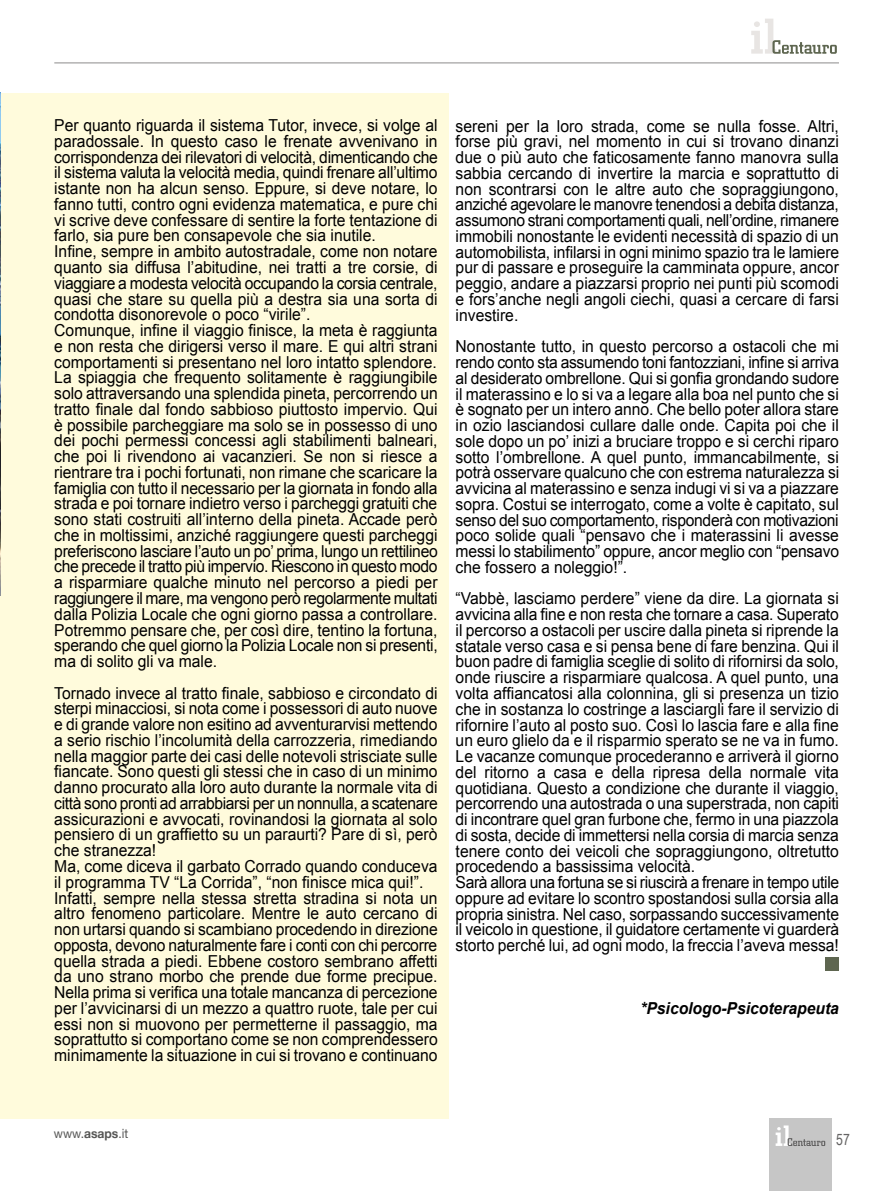
<style>
.page{position:relative;width:893px;height:1191px;background:#fff}
.page>*{position:absolute;margin:0;border:0;box-sizing:border-box;transform-origin:0 0}
.t1{font:16.5px/15.8px "Arial";color:#000;scale:.95 1}
.t2{font:italic 700 16.5px "Arial";color:#000;scale:.95 1}
.t3{font:15.75px "Arial Narrow";color:#646363;scale:.95 1}
.t4{font:12.75px "Helvetica Neue";color:#575756;scale:.95 1}
.s1{font-weight:700}
</style>
<div class="page">
<hr style="left:54px;top:62px;width:785px;height:2px;background:#b3b2b2">
<div style="left:0;top:93px;width:449px;height:1025px;background:#fffbdc"></div>
<img style="left:0;top:93px;width:1px;height:502px">
<div style="left:770px;top:1118px;width:62px;height:73px;background:#c6c6c6"></div>
<svg style="left:776px;top:1125px;width:49px;height:21px"></svg>
<svg style="left:751px;top:19px;width:86px;height:35px"></svg>
<div style="left:826px;top:957px;width:13px;height:13px;background:#5e6650"></div>
<p class="t1" style="left:54px;top:118px;width:405px">Per quanto riguarda il sistema Tutor, invece, si volge al paradossale. In questo caso le frenate avvenivano in corrispondenza dei rilevatori di velocità, dimenticando che il sistema valuta la velocità media, quindi frenare all’ultimo istante non ha alcun senso. Eppure, si deve notare, lo fanno tutti, contro ogni evidenza matematica, e pure chi vi scrive deve confessare di sentire la forte tentazione di farlo, sia pure ben consapevole che sia inutile.<br>Infine, sempre in ambito autostradale, come non notare quanto sia diffusa l’abitudine, nei tratti a tre corsie, di viaggiare a modesta velocità occupando la corsia centrale, quasi che stare su quella più a destra sia una sorta di condotta disonorevole o poco “virile”.<br>Comunque, infine il viaggio finisce, la meta è raggiunta e non resta che dirigersi verso il mare. E qui altri strani comportamenti si presentano nel loro intatto splendore.<br>La spiaggia che frequento solitamente è raggiungibile solo attraversando una splendida pineta, percorrendo un tratto finale dal fondo sabbioso piuttosto impervio. Qui è possibile parcheggiare ma solo se in possesso di uno dei pochi permessi concessi agli stabilimenti balneari, che poi li rivendono ai vacanzieri. Se non si riesce a rientrare tra i pochi fortunati, non rimane che scaricare la famiglia con tutto il necessario per la giornata in fondo alla strada e poi tornare indietro verso i parcheggi gratuiti che sono stati costruiti all’interno della pineta. Accade però che in moltissimi, anziché raggiungere questi parcheggi preferiscono lasciare l’auto un po’ prima, lungo un rettilineo che precede il tratto più impervio. Riescono in questo modo a risparmiare qualche minuto nel percorso a piedi per raggiungere il mare, ma vengono però regolarmente multati dalla Polizia Locale che ogni giorno passa a controllare.<br>Potremmo pensare che, per così dire, tentino la fortuna, sperando che quel giorno la Polizia Locale non si presenti, ma di solito gli va male.</p>
<p class="t1" style="left:54px;top:685px;width:405px">Tornado invece al tratto finale, sabbioso e circondato di sterpi minacciosi, si nota come i possessori di auto nuove e di grande valore non esitino ad avventurarvisi mettendo a serio rischio l’incolumità della carrozzeria, rimediando nella maggior parte dei casi delle notevoli strisciate sulle fiancate. Sono questi gli stessi che in caso di un minimo danno procurato alla loro auto durante la normale vita di città sono pronti ad arrabbiarsi per un nonnulla, a scatenare assicurazioni e avvocati, rovinandosi la giornata al solo pensiero di un graffietto su un paraurti? Pare di sì, però che stranezza!<br>Ma, come diceva il garbato Corrado quando conduceva il programma TV “La Corrida”, “non finisce mica qui!”.<br>Infatti, sempre nella stessa stretta stradina si nota un altro fenomeno particolare. Mentre le auto cercano di non urtarsi quando si scambiano procedendo in direzione opposta, devono naturalmente fare i conti con chi percorre quella strada a piedi. Ebbene costoro sembrano affetti da uno strano morbo che prende due forme precipue.<br>Nella prima si verifica una totale mancanza di percezione per l’avvicinarsi di un mezzo a quattro ruote, tale per cui essi non si muovono per permetterne il passaggio, ma soprattutto si comportano come se non comprendessero minimamente la situazione in cui si trovano e continuano</p>
<p class="t1" style="left:456px;top:118px;width:405px;text-align:justify">sereni per la loro strada, come se nulla fosse. Altri, forse più gravi, nel momento in cui si trovano dinanzi due o più auto che faticosamente fanno manovra sulla sabbia cercando di invertire la marcia e soprattutto di non scontrarsi con le altre auto che sopraggiungono, anziché agevolare le manovre tenendosi a debita distanza, assumono strani comportamenti quali, nell’ordine, rimanere immobili nonostante le evidenti necessità di spazio di un automobilista, infilarsi in ogni minimo spazio tra le lamiere pur di passare e proseguire la camminata oppure, ancor peggio, andare a piazzarsi proprio nei punti più scomodi e fors’anche negli angoli ciechi, quasi a cercare di farsi investire.</p>
<p class="t1" style="left:456px;top:339px;width:405px;text-align:justify">Nonostante tutto, in questo percorso a ostacoli che mi rendo conto sta assumendo toni fantozziani, infine si arriva al desiderato ombrellone. Qui si gonfia grondando sudore il materassino e lo si va a legare alla boa nel punto che si è sognato per un intero anno. Che bello poter allora stare in ozio lasciandosi cullare dalle onde. Capita poi che il sole dopo un po’ inizi a bruciare troppo e si cerchi riparo sotto l’ombrellone. A quel punto, immancabilmente, si potrà osservare qualcuno che con estrema naturalezza si avvicina al materassino e senza indugi vi si va a piazzare sopra. Costui se interrogato, come a volte è capitato, sul senso del suo comportamento, risponderà con motivazioni poco solide quali “pensavo che i materassini li avesse messi lo stabilimento” oppure, ancor meglio con “pensavo che fossero a noleggio!”.</p>
<p class="t1" style="left:456px;top:591px;width:405px">“Vabbè, lasciamo perdere” viene da dire. La giornata si avvicina alla fine e non resta che tornare a casa. Superato il percorso a ostacoli per uscire dalla pineta si riprende la statale verso casa e si pensa bene di fare benzina. Qui il buon padre di famiglia sceglie di solito di rifornirsi da solo, onde riuscire a risparmiare qualcosa. A quel punto, una volta affiancatosi alla colonnina, gli si presenza un tizio che in sostanza lo costringe a lasciargli fare il servizio di rifornire l’auto al posto suo. Così lo lascia fare e alla fine un euro glielo da e il risparmio sperato se ne va in fumo.<br>Le vacanze comunque procederanno e arriverà il giorno del ritorno a casa e della ripresa della normale vita quotidiana. Questo a condizione che durante il viaggio, percorrendo una autostrada o una superstrada, non capiti di incontrare quel gran furbone che, fermo in una piazzola di sosta, decide di immettersi nella corsia di marcia senza tenere conto dei veicoli che sopraggiungono, oltretutto procedendo a bassissima velocità.<br>Sarà allora una fortuna se si riuscirà a frenare in tempo utile oppure ad evitare lo scontro spostandosi sulla corsia alla propria sinistra. Nel caso, sorpassando successivamente il veicolo in questione, il guidatore certamente vi guarderà storto perché lui, ad ogni modo, la freccia l’aveva messa!</p>
<p class="t2" style="left:640px;top:997px;width:211px">*Psicologo-Psicoterapeuta</p>
<p class="t4" style="left:54px;top:1124px;width:80px">www.<span class="s1">asaps</span>.it</p>
<p class="t3" style="left:836px;top:1127px;width:16px">57</p>
</div>
